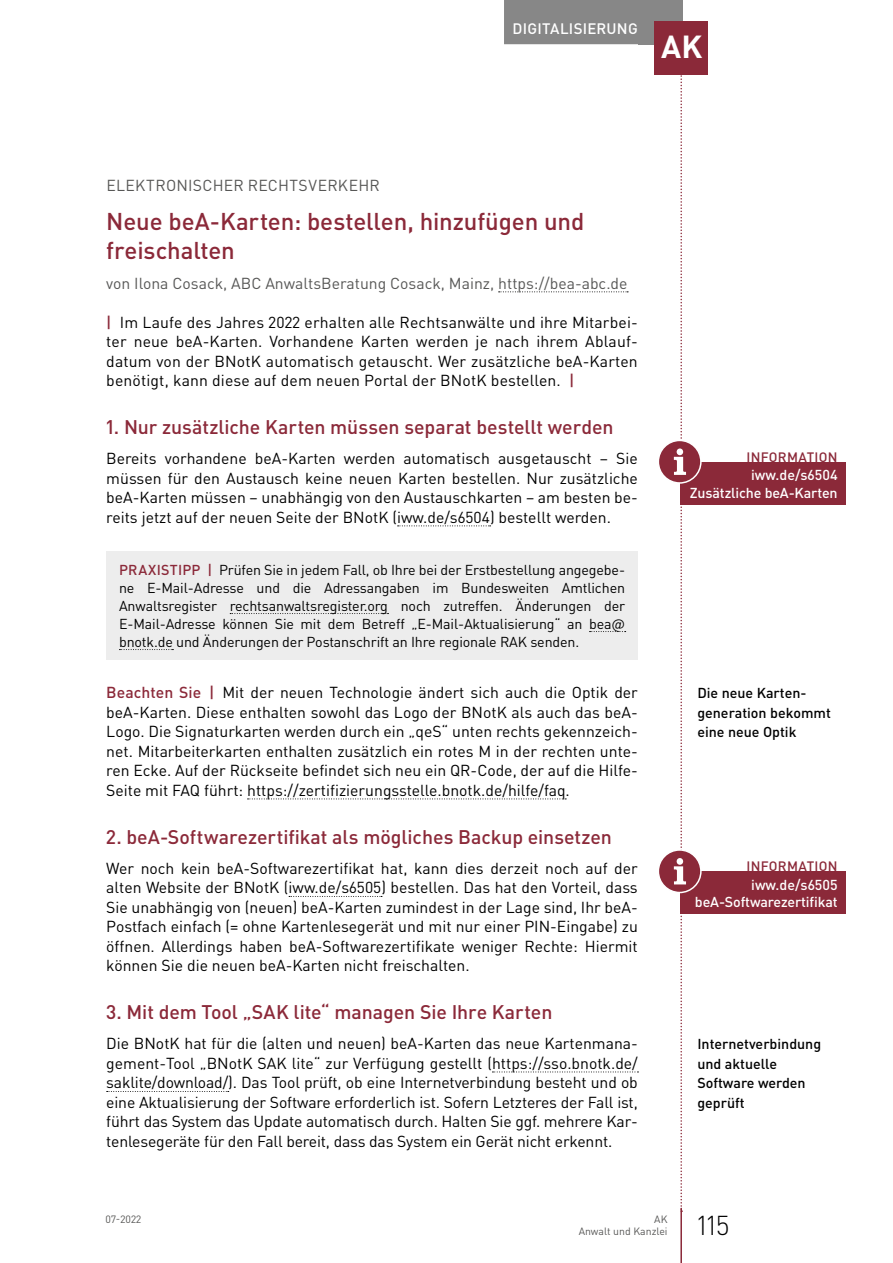
<style>
.page{position:relative;width:893px;height:1263px;background:#fff}
.page>*{position:absolute;margin:0;border:0;box-sizing:border-box;transform-origin:0 0}
.t1{font:700 31.5px "DIN Pro";color:#fff}
.t2{font:300 27px "DIN Pro";color:#000}
.t3{font:500 24px/28.5px "DIN Pro";color:#8b2939}
.t4{font:500 19.5px "DIN Pro";color:#8b2939}
.t5{font:15.75px/19.5px "DIN Pro";color:#000;text-align:justify}
.t6{font:15.75px "DIN Pro";color:#575756}
.t7{font:500 15px "DIN Pro";letter-spacing:.015em;color:#fff}
.t8{font:14.25px/18px "DIN Pro";letter-spacing:-.01em;color:#000;text-align:justify}
.t9{font:500 14.25px/19.5px "DIN Pro";color:#000}
.t10{font:500 14.25px/17.2px "DIN Pro";letter-spacing:-.01em;color:#fff;text-align:right}
.t11{font:500 14.25px "DIN Pro";color:#8b2939}
.t12{font:500 13.5px "DIN Pro";letter-spacing:.02em;color:#8b2939}
.t13{font:10.5px/12.8px "DIN Pro";color:#575756;text-align:right}
.s1{font-weight:500;color:#8b2939}
</style>
<div class="page">
<div style="left:638px;top:0;width:44px;height:44px;background:#878787"></div>
<hr style="left:680px;top:1208px;width:2px;height:55px;background:#8b2939">
<div style="left:504px;top:0;width:142px;height:44px;background:#878787"></div>
<div style="left:655px;top:21px;width:53px;height:53px;background:#8b2939"></div>
<svg style="left:499px;top:291px;width:129px;height:1px"></svg>
<svg style="left:398px;top:525px;width:93px;height:1px"></svg>
<svg style="left:248px;top:798px;width:318px;height:1px"></svg>
<svg style="left:289px;top:896px;width:93px;height:1px"></svg>
<svg style="left:492px;top:1071px;width:146px;height:1px"></svg>
<svg style="left:107px;top:1091px;width:122px;height:1px"></svg>
<div style="left:106px;top:551px;width:532px;height:108px;background:#ededed"></div>
<svg style="left:230px;top:613px;width:158px;height:1px"></svg>
<svg style="left:589px;top:631px;width:37px;height:1px"></svg>
<svg style="left:119px;top:649px;width:54px;height:1px"></svg>
<div style="left:680px;top:462px;width:166px;height:43px;background:#8b2939"></div>
<div style="left:658px;top:440px;width:43px;height:43px;background:#8b2939;border-radius:50%"></div>
<div style="left:658px;top:440px;width:44px;height:44px;border:2px solid #fff;border-radius:50%"></div>
<div style="left:680px;top:871px;width:166px;height:43px;background:#8b2939"></div>
<div style="left:658px;top:850px;width:43px;height:42px;background:#8b2939;border-radius:50%"></div>
<div style="left:658px;top:849px;width:44px;height:44px;border:2px solid #fff;border-radius:50%"></div>
<svg style="left:674px;top:0;width:12px;height:1212px"></svg>
<p class="t7" style="left:512px;top:18px;width:127px">Digitalisierung</p>
<h1 class="t1" style="left:661px;top:26px;width:43px">AK</h1>
<p class="t6" style="left:106px;top:175px;width:275px">ELEKTRONISCHER RECHTSVERKEHR</p>
<h3 class="t3" style="left:106px;top:206px;width:480px">Neue beA-Karten: bestellen, hinzufügen und freischalten</h3>
<p class="t6" style="left:106px;top:272px;width:523px">von Ilona Cosack, ABC AnwaltsBeratung Cosack, Mainz, https://bea-abc.de</p>
<p class="t5" style="left:106px;top:312px;width:533px;text-align:left"><span class="s1">|</span> Im Laufe des Jahres 2022 erhalten alle Rechtsanwälte und ihre Mitarbei&shy;ter neue beA-Karten. Vorhandene Karten werden je nach ihrem Ablauf&shy;datum von der BNotK automatisch getauscht. Wer zusätzliche beA-Karten benötigt, kann diese auf dem neuen Portal der BNotK bestellen. <span class="s1">|</span></p>
<p class="t4" style="left:106px;top:414px;width:509px">1. N ur zusätzliche Karten müssen separat bestellt werden</p>
<p class="t5" style="left:106px;top:448px;width:533px">Bereits vorhandene beA-Karten werden automatisch ausgetauscht – Sie müssen für den Austausch keine neuen Karten bestellen. Nur zusätzliche beA-Karten müssen – unabhängig von den Austauschkarten – am besten be&shy;reits jetzt auf der neuen Seite der BNotK (iww.de/s6504) bestellt werden.</p>
<p class="t11" style="left:119px;top:560px;width:45px">PRAXISTI</p>
<p class="t8" style="left:119px;top:560px;width:508px;text-indent:63px"><span class="s1">PP |</span> Prüfen Sie in jedem Fall, ob Ihre bei der Erstbestellung angegebe&shy;ne E-Mail-Adresse und die Adressangaben im Bundesweiten Amtlichen Anwaltsregister rechtsanwaltsregister.org noch zutreffen. Änderungen der E-Mail-Adresse können Sie mit dem Betreff „E-Mail-Aktualisierung“ an bea@ bnotk.de und Änderungen der Postanschrift an Ihre regionale RAK senden.</p>
<p class="t5" style="left:106px;top:682px;width:533px"><span class="s1">Beachten Sie |</span> Mit der neuen Technologie ändert sich auch die Optik der beA-Karten. Diese enthalten sowohl das Logo der BNotK als auch das beA-Logo. Die Signaturkarten werden durch ein „qeS“ unten rechts gekennzeich&shy;net. Mitarbeiterkarten enthalten zusätzlich ein rotes M in der rechten unte&shy;ren Ecke. Auf der Rückseite befindet sich neu ein QR-Code, der auf die Hilfe-Seite mit FAQ führt: https://zertifizierungsstelle.bnotk.de/hilfe/faq.</p>
<p class="t4" style="left:106px;top:824px;width:507px">2. beA-Softwarezertifikat als mögliches Backup einsetzen</p>
<p class="t5" style="left:106px;top:858px;width:533px">Wer noch kein beA-Softwarezertifikat hat, kann dies derzeit noch auf der alten Website der BNotK (iww.de/s6505) bestellen. Das hat den Vorteil, dass Sie unabhängig von (neuen) beA-Karten zumindest in der Lage sind, Ihr beA-Postfach einfach (= ohne Kartenlesegerät und mit nur einer PIN-Eingabe) zu öffnen. Allerdings haben beA-Softwarezertifikate weniger Rechte: Hiermit können Sie die neuen beA-Karten nicht freischalten.</p>
<p class="t4" style="left:106px;top:999px;width:448px">3. Mit dem Tool „SAK lite“ managen Sie I hre Karten</p>
<p class="t5" style="left:106px;top:1033px;width:533px">Die BNotK hat für die (alten und neuen) beA-Karten das neue Kartenmana&shy;gement-Tool „BNotK SAK lite“ zur Verfügung gestellt (https://sso.bnotk.de/ saklite/download/). Das Tool prüft, ob eine Internetverbindung besteht und ob eine Aktualisierung der Software erforderlich ist. Sofern Letzteres der Fall ist, führt das System das Update automatisch durch. Halten Sie ggf. mehrere Kar&shy;tenlesegeräte für den Fall bereit, dass das System ein Gerät nicht erkennt.</p>
<p class="t12" style="left:746px;top:448px;width:90px">INFORMATION</p>
<p class="t10" style="left:690px;top:466px;width:149px">iww.de/s6504<br>Zusätzliche beA-Karten</p>
<p class="t9" style="left:697px;top:683px;width:135px">Die neue Karten&shy;generation bekommt eine neue Optik</p>
<p class="t12" style="left:746px;top:857px;width:90px">INFORMATION</p>
<p class="t10" style="left:695px;top:876px;width:144px">iww.de/s6505 beA-Softwarezertifikat</p>
<p class="t9" style="left:697px;top:1034px;width:125px">I nternetverbindung und aktuelle<br>Software werden geprüft</p>
<p class="t13" style="left:106px;top:1212px;width:37px">07-2022</p>
<p class="t13" style="left:579px;top:1212px;width:90px">AK<br>Anwalt und Kanzlei</p>
<h2 class="t2" style="left:697px;top:1207px;width:34px">115</h2>
</div>
